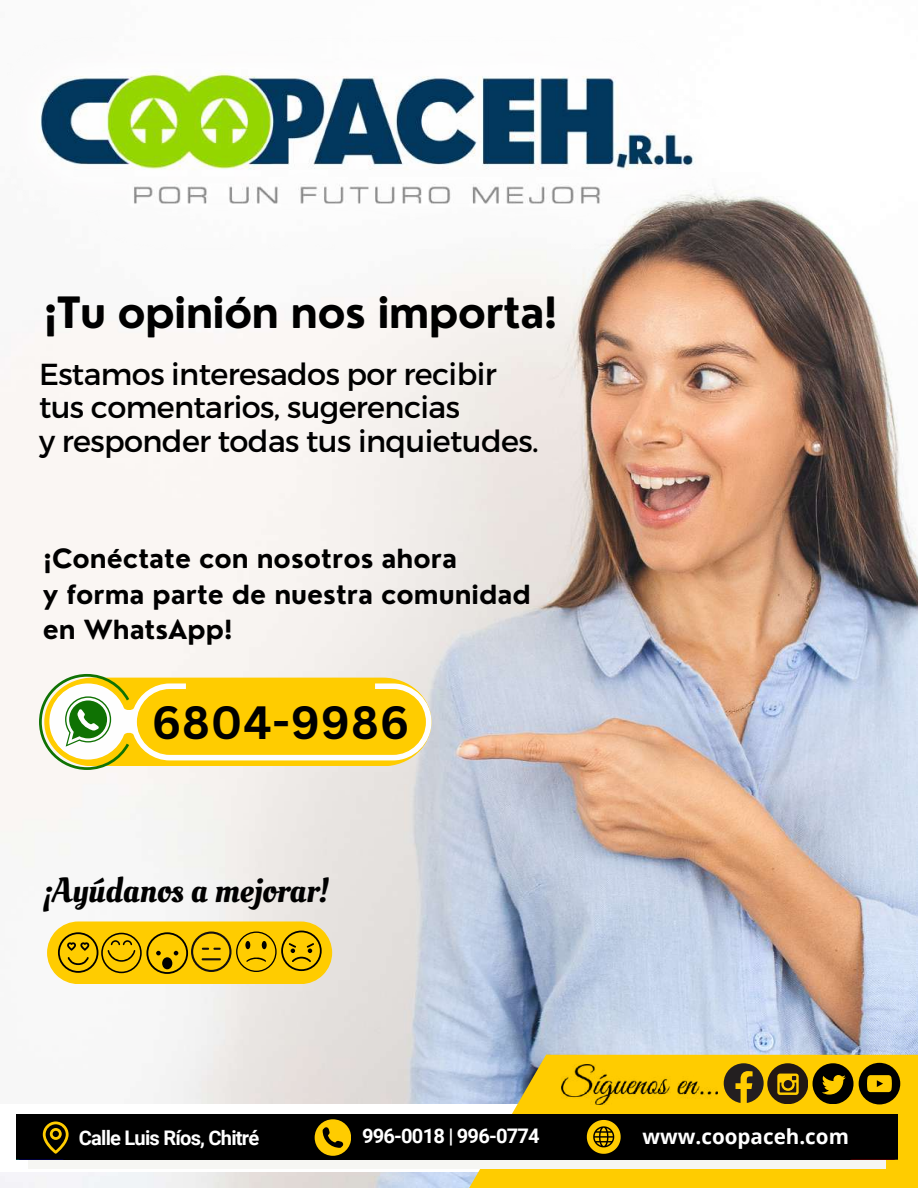
<style>
.page{position:relative;width:918px;height:1188px;background:#fff}
.page>*{position:absolute;margin:0;border:0;box-sizing:border-box;transform-origin:0 0}
.t1{font:700 45.45px "Canva Sans";letter-spacing:.02em;color:#000}
.t2{font:700 42.15px "Nourd";letter-spacing:-.02em;color:#000}
.t3{font:34.8px "Oleo Script";color:#000}
.t4{font:30.3px/33.5px "Montserrat";letter-spacing:-.02em;color:#000}
.t5{font:700 25.8px/35.4px "Nourd";color:#000}
.t6{font:700 20.7px "Open Sans";color:#fff}
.t7{font:700 20.1px "Roboto";letter-spacing:-.04em;color:#fff}
</style>
<div class="page">
<img style="left:0;top:192px;width:918px;height:996px">
<div style="left:0;top:1104px;width:914px;height:68px;background:#fff"></div>
<div style="left:546px;top:1055px;width:372px;height:133px;background:#fc0"></div>
<div style="left:28px;top:1137px;width:858px;height:31px;background:#f6f6f3"></div>
<div style="left:16px;top:1115px;width:881px;height:45px;background:#000"></div>
<svg style="left:43px;top:1121px;width:26px;height:33px"></svg>
<svg style="left:315px;top:1119px;width:36px;height:36px"></svg>
<svg style="left:469px;top:1055px;width:158px;height:133px"></svg>
<img style="left:562px;top:1064px;width:156px;height:41px">
<div style="left:767px;top:1063px;width:41px;height:41px;background:#221713;border-radius:50%"></div>
<svg style="left:777px;top:1074px;width:22px;height:21px"></svg>
<svg style="left:724px;top:1063px;width:39px;height:40px"></svg>
<svg style="left:813px;top:1063px;width:40px;height:41px"></svg>
<svg style="left:859px;top:1063px;width:41px;height:41px"></svg>
<svg style="left:47px;top:921px;width:285px;height:63px;background:#e3b80c"></svg>
<img style="left:8px;top:72px;width:711px;height:187px">
<svg style="left:39px;top:674px;width:392px;height:96px"></svg>
<h2 class="t2" style="left:43px;top:286px;width:516px">¡Tu opinión nos importa!</h2>
<p class="t4" style="left:39px;top:356px;width:501px">Estamos interesados por recibir tus comentarios, sugerencias<br>y responder todas tus inquietudes.</p>
<p class="t5" style="left:43px;top:541px;width:489px">¡Conéctate con nosotros ahora<br>y forma parte de nuestra comunidad en WhatsApp!</p>
<h1 class="t1" style="left:152px;top:691px;width:259px">6804-9986</h1>
<p class="t3" style="left:43px;top:867px;width:288px">¡Ayúdanos a mejorar!</p>
<p class="t7" style="left:79px;top:1126px;width:182px">Calle Luis Ríos, Chitré</p>
<p class="t7" style="left:362px;top:1125px;width:179px">996-0018 | 996-0774</p>
<p class="t6" style="left:643px;top:1122px;width:208px">www.coopaceh.com</p>
</div>
